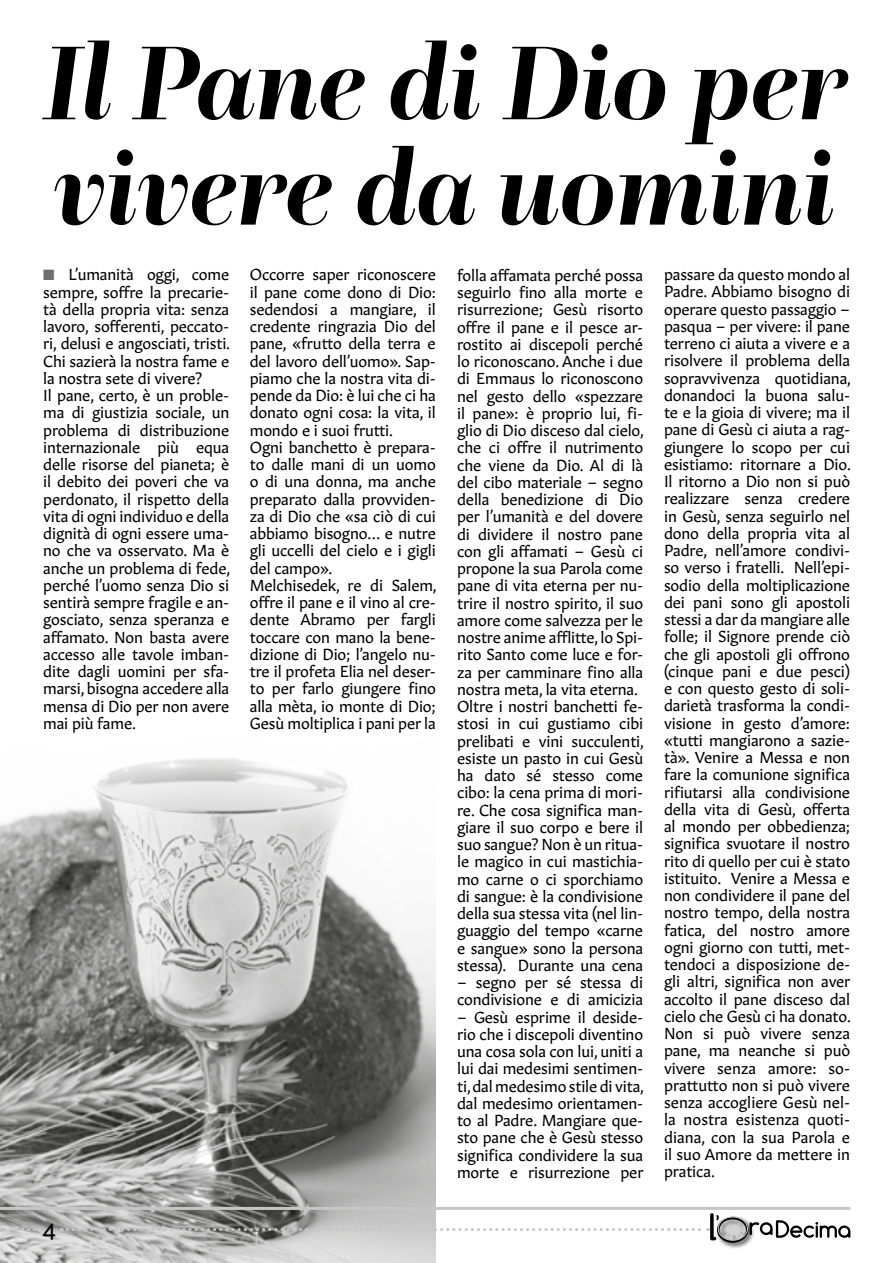
<style>
.page{position:relative;width:893px;height:1263px;background:#fff}
.page>*{position:absolute;margin:0;border:0;box-sizing:border-box;transform-origin:0 0}
.t1{font:italic 700 109.65px "Questa Grande";color:#000}
.t2{font:700 21.15px "Comfortaa";color:#000}
.t3{font:15.75px/17.2px "Gitan Latn";letter-spacing:-.01em;color:#000;text-align:justify}
.s1{color:#706f6f}
</style>
<div class="page">
<div style="left:715px;top:1215px;width:39px;height:33px;background:#000;opacity:.75"></div>
<img style="left:718px;top:1218px;width:29px;height:23px">
<div style="left:717px;top:1217px;width:31px;height:26px;border:3px solid #000;border-radius:50%"></div>
<div style="left:718px;top:1217px;width:30px;height:23px;border:1px solid #c6c6c6;border-radius:50%"></div>
<svg style="left:749px;top:1220px;width:101px;height:18px"></svg>
<img style="left:0;top:758px;width:435px;height:505px">
<svg style="left:0;top:1228px;width:40px;height:3px"></svg>
<svg style="left:61px;top:1210px;width:658px;height:30px"></svg>
<hr style="left:0;top:1207px;width:850px;height:3px;background:#c6c6c6">
<p class="t1" style="left:44px;top:15px;width:805px">Il Pane di Dio per</p>
<p class="t1" style="left:54px;top:120px;width:782px">vivere da uomini</p>
<p class="t3" style="left:43px;top:265px;width:188px"><span class="s1">■</span> L’umanità oggi, come sempre, soffre la precarie&shy;tà della propria vita: senza lavoro, sofferenti, peccato&shy;ri, delusi e angosciati, tristi.<br>Chi sazierà la nostra fame e la nostra sete di vivere?</p>
<p class="t3" style="left:43px;top:386px;width:188px">Il pane, certo, è un proble&shy;ma di giustizia sociale, un problema di distribuzione internazionale più equa delle risorse del pianeta; è il debito dei poveri che va perdonato, il rispetto della vita di ogni individuo e della dignità di ogni essere uma&shy;no che va osservato. Ma è anche un problema di fede, perché l’uomo senza Dio si sentirà sempre fragile e an&shy;gosciato, senza speranza e affamato. Non basta avere accesso alle tavole imban&shy;dite dagli uomini per sfa&shy;marsi, bisogna accedere alla mensa di Dio per non avere mai più fame.</p>
<p class="t3" style="left:250px;top:265px;width:188px">Occorre saper riconoscere il pane come dono di Dio: sedendosi a mangiare, il credente ringrazia Dio del pane, «frutto della terra e del lavoro dell’uomo». Sap&shy;piamo che la nostra vita di&shy;pende da Dio: è lui che ci ha donato ogni cosa: la vita, il mondo e i suoi frutti.</p>
<p class="t3" style="left:250px;top:437px;width:188px">Ogni banchetto è prepara&shy;to dalle mani di un uomo o di una donna, ma anche preparato dalla provviden&shy;za di Dio che «sa ciò di cui abbiamo bisogno… e nutre gli uccelli del cielo e i gigli del campo».</p>
<p class="t3" style="left:250px;top:575px;width:188px">Melchisedek, re di Salem, offre il pane e il vino al cre&shy;dente Abramo per fargli toccare con mano la bene&shy;dizione di Dio; l’angelo nu&shy;tre il profeta Elia nel deser&shy;to per farlo giungere fino alla mèta, io monte di Dio; Gesù moltiplica i pani per la</p>
<p class="t2" style="left:43px;top:1213px;width:15px">4</p>
<p class="t3" style="left:457px;top:265px;width:188px">folla affamata perché possa seguirlo fino alla morte e risurrezione; Gesù risorto offre il pane e il pesce ar&shy;rostito ai discepoli perché lo riconoscano. Anche i due di Emmaus lo riconoscono nel gesto dello «spezzare il pane»: è proprio lui, fi&shy;glio di Dio disceso dal cielo, che ci offre il nutrimento che viene da Dio. Al di là del cibo materiale – segno della benedizione di Dio per l’umanità e del dovere di dividere il nostro pane con gli affamati – Gesù ci propone la sua Parola come pane di vita eterna per nu&shy;trire il nostro spirito, il suo amore come salvezza per le nostre anime afflitte, lo Spi&shy;rito Santo come luce e for&shy;za per camminare fino alla nostra meta, la vita eterna.</p>
<p class="t3" style="left:457px;top:696px;width:188px">Oltre i nostri banchetti fe&shy;stosi in cui gustiamo cibi prelibati e vini succulenti, esiste un pasto in cui Gesù ha dato sé stesso come cibo: la cena prima di mori&shy;re. Che cosa significa man&shy;giare il suo corpo e bere il suo sangue? Non è un ritua&shy;le magico in cui mastichia&shy;mo carne o ci sporchiamo di sangue: è la condivisione della sua stessa vita (nel lin&shy;guaggio del tempo «carne e sangue» sono la persona stessa). Durante una cena</p>
<p class="t3" style="left:457px;top:972px;width:188px">– segno per sé stessa di condivisione e di amicizia</p>
<p class="t3" style="left:457px;top:1007px;width:188px">– Gesù esprime il deside&shy;rio che i discepoli diventino una cosa sola con lui, uniti a lui dai medesimi sentimen&shy;ti, dal medesimo stile di vita, dal medesimo orientamen&shy;to al Padre. Mangiare que&shy;sto pane che è Gesù stesso significa condividere la sua morte e risurrezione per</p>
<p class="t3" style="left:664px;top:265px;width:188px">passare da questo mondo al Padre. Abbiamo bisogno di operare questo passaggio – pasqua – per vivere: il pane terreno ci aiuta a vivere e a risolvere il problema della sopravvivenza quotidiana, donandoci la buona salu&shy;te e la gioia di vivere; ma il pane di Gesù ci aiuta a rag&shy;giungere lo scopo per cui esistiamo: ritornare a Dio.<br>Il ritorno a Dio non si può realizzare senza credere in Gesù, senza seguirlo nel dono della propria vita al Padre, nell’amore condivi&shy;so verso i fratelli. Nell’epi&shy;sodio della moltiplicazione dei pani sono gli apostoli stessi a dar da mangiare alle folle; il Signore prende ciò che gli apostoli gli offrono (cinque pani e due pesci) e con questo gesto di soli&shy;darietà trasforma la condi&shy;visione in gesto d’amore: «tutti mangiarono a sazie&shy;tà». Venire a Messa e non fare la comunione significa rifiutarsi alla condivisione della vita di Gesù, offerta al mondo per obbedienza; significa svuotare il nostro rito di quello per cui è stato istituito. Venire a Messa e non condividere il pane del nostro tempo, della nostra fatica, del nostro amore ogni giorno con tutti, met&shy;tendoci a disposizione de&shy;gli altri, significa non aver accolto il pane disceso dal cielo che Gesù ci ha donato.</p>
<p class="t3" style="left:664px;top:1024px;width:188px">Non si può vivere senza pane, ma neanche si può vivere senza amore: so&shy;prattutto non si può vivere senza accogliere Gesù nel&shy;la nostra esistenza quoti&shy;diana, con la sua Parola e il suo Amore da mettere in pratica.</p>
</div>
